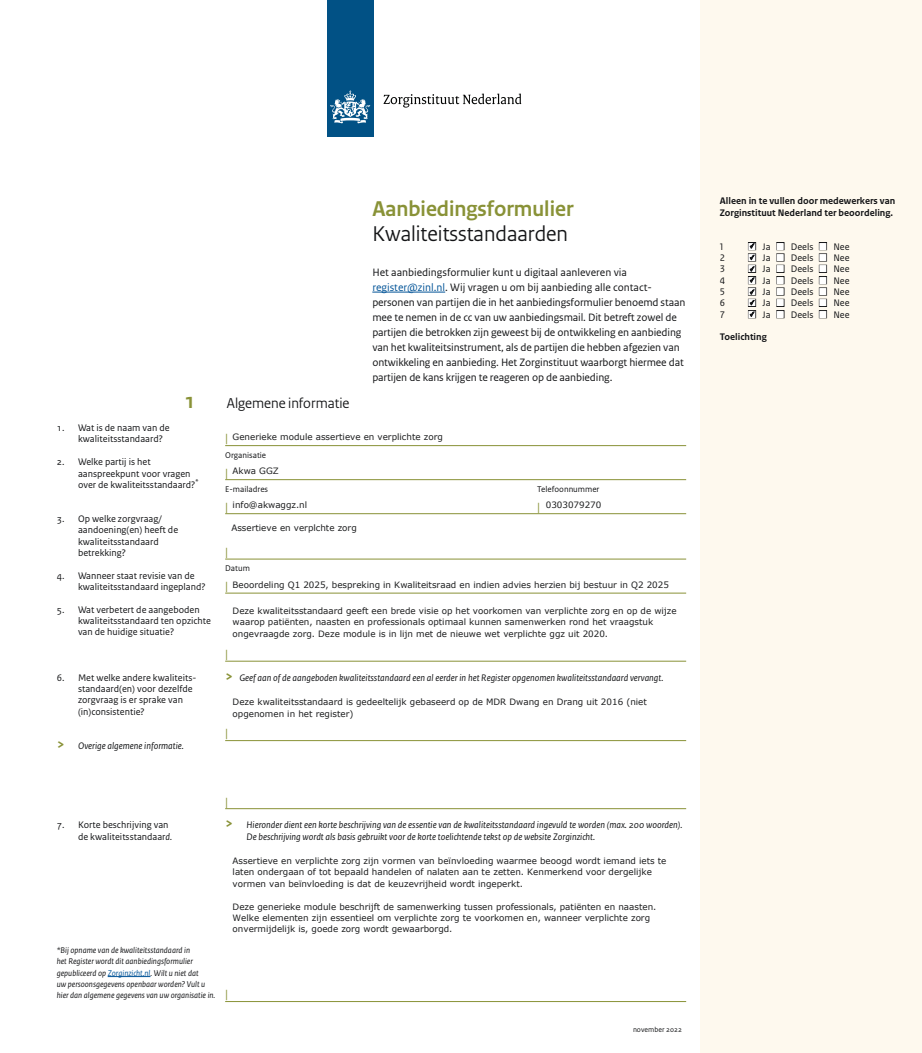
<style>
.page{position:relative;width:922px;height:1053px;background:#fff}
.page>*{position:absolute;margin:0;border:0;box-sizing:border-box;transform-origin:0 0}
.t1{font:700 22.5px "Rijksoverheid Sans Heading";color:#899237}
.t2{font:22.5px "Rijksoverheid Sans Heading";color:#141517}
.t3{font:15px "Rijksoverheid Sans Heading";color:#141517}
.t4{font:12.5px "Rijksoverheid Sans Text";color:#899237}
.t5{font:11.25px/15px "Rijksoverheid Sans Text";letter-spacing:-.01em;color:#141517}
.t6{font:10px/11.4px "Rijksoverheid Sans Text";color:#141517}
.t7{font:italic 10px/11.4px "Rijksoverheid Sans Text";color:#141517}
.t8{font:700 10px/11.4px "Rijksoverheid Sans Text";color:#141517}
.t9{font:8.75px/11.4px "Verdana";color:#1d1e1f}
.t10{font:italic 8.75px/11.4px "Rijksoverheid Sans Text";color:#141517}
.t11{font:8.75px "Rijksoverheid Sans Text";color:#141517}
.t12{font:7.5px "Rijksoverheid Sans Text";color:#141517}
.s1{color:#015397}
.s2{font-weight:700;font-style:normal;font-size:15px;color:#899237}
.s3{font-style:italic}
</style>
<div class="page">
<div style="left:327px;top:0;width:46px;height:136px;background:#015185"></div>
<svg style="left:330px;top:90px;width:40px;height:34px"></svg>
<svg style="left:383px;top:94px;width:138px;height:14px"></svg>
<div style="left:700px;top:0;width:221px;height:1052px;background:#fef9ee"></div>
<hr style="left:372px;top:292px;width:73px;height:1px;background:#015397">
<hr style="left:108px;top:976px;width:42px;height:1px;background:#015397">
<hr style="left:225px;top:445px;width:461px;height:1px;background:#899237">
<hr style="left:225px;top:479px;width:461px;height:1px;background:#899237">
<hr style="left:225px;top:513px;width:461px;height:1px;background:#899237">
<hr style="left:225px;top:558px;width:461px;height:1px;background:#899237">
<hr style="left:225px;top:592px;width:461px;height:1px;background:#899237">
<hr style="left:225px;top:660px;width:461px;height:1px;background:#899237">
<hr style="left:225px;top:740px;width:461px;height:1px;background:#899237">
<hr style="left:225px;top:808px;width:461px;height:1px;background:#899237">
<hr style="left:225px;top:1001px;width:461px;height:1px;background:#899237">
<svg style="left:749px;top:243px;width:6px;height:74px"></svg>
<h1 class="t1" style="left:184px;top:392px;width:13px">1</h1>
<h2 class="t3" style="left:227px;top:397px;width:124px">Algemene informatie</h2>
<h1 class="t1" style="left:372px;top:199px;width:203px">Aanbiedingsformulier</h1>
<h1 class="t2" style="left:372px;top:224px;width:197px">Kwaliteitsstandaarden</h1>
<p class="t5" style="left:372px;top:265px;width:314px">Het aanbiedingsformulier kunt u digitaal aanleveren via <span class="s1">register@zinl.nl</span>. Wij vragen u om bij aanbieding alle contact&shy;personen van partijen die in het aanbiedingsformulier benoemd staan mee te nemen in de cc van uw aanbiedingsmail. Dit betreft zowel de partijen die betrokken zijn geweest bij de ontwikkeling en aanbieding van het kwaliteitsinstrument, als de partijen die hebben afgezien van ontwikkeling en aanbieding. Het Zorginstituut waarborgt hiermee dat partijen de kans krijgen te reageren op de aanbieding.</p>
<p class="t6" style="left:78px;top:422px;width:93px;text-indent:-21px">1. Wat is de naam van de kwaliteitsstandaard?</p>
<p class="t6" style="left:78px;top:456px;width:122px;text-indent:-21px">2. Welke partij is het aanspreekpunt voor vragen over de kwaliteitsstandaard?<sup>*</sup></p>
<p class="t6" style="left:78px;top:513px;width:102px;text-indent:-21px">3. Op welke zorgvraag/ aandoening(en) heeft de kwaliteitsstandaard betrekking?</p>
<p class="t6" style="left:78px;top:570px;width:129px;text-indent:-21px">4. Wanneer staat revisie van de kwaliteitsstandaard ingepland?</p>
<p class="t6" style="left:78px;top:604px;width:134px;text-indent:-21px">5. Wat verbetert de aangeboden kwaliteitsstandaard ten opzichte van de huidige situatie?</p>
<p class="t6" style="left:78px;top:672px;width:120px;text-indent:-21px">6. Met welke andere kwaliteits - standaard(en) voor dezelfde zorgvraag is er sprake van (in)consistentie?</p>
<p class="t7" style="left:57px;top:740px;width:129px"><span class="s2">&gt;</span> Overige algemene informatie.</p>
<p class="t9" style="left:232px;top:431px;width:212px">Generieke module assertieve en verplichte zorg</p>
<p class="t9" style="left:232px;top:465px;width:48px">Akwa GGZ</p>
<h3 class="t4" style="left:225px;top:433px;width:5px">|</h3>
<p class="t11" style="left:225px;top:451px;width:43px">Organisatie</p>
<h3 class="t4" style="left:225px;top:467px;width:5px">|</h3>
<p class="t11" style="left:225px;top:485px;width:44px">E-mailadres</p>
<p class="t11" style="left:537px;top:485px;width:64px">Telefoonnummer</p>
<h3 class="t4" style="left:225px;top:501px;width:5px">|</h3>
<h3 class="t4" style="left:537px;top:501px;width:5px">|</h3>
<h3 class="t4" style="left:225px;top:547px;width:5px">|</h3>
<p class="t11" style="left:225px;top:564px;width:26px">Datum</p>
<h3 class="t4" style="left:225px;top:581px;width:5px">|</h3>
<p class="t9" style="left:232px;top:499px;width:76px">info@akwaggz.nl</p>
<p class="t9" style="left:231px;top:521px;width:127px">Assertieve en verplchte zorg</p>
<p class="t9" style="left:545px;top:499px;width:57px">0303079270</p>
<p class="t9" style="left:232px;top:578px;width:437px">Beoordeling Q1 2025, bespreking in Kwaliteitsraad en indien advies herzien bij bestuur in Q2 2025</p>
<p class="t9" style="left:232px;top:604px;width:445px">Deze kwaliteitsstandaard geeft een brede visie op het voorkomen van verplichte zorg en op de wijze waarop patiënten, naasten en professionals optimaal kunnen samenwerken rond het vraagstuk ongevraagde zorg. Deze module is in lijn met de nieuwe wet verplichte ggz uit 2020.</p>
<h3 class="t4" style="left:225px;top:649px;width:5px">|</h3>
<p class="t7" style="left:225px;top:672px;width:439px"><span class="s2">&gt;</span> Geef aan of de aangeboden kwaliteitsstandaard een al eerder in het Register opgenomen kwaliteitsstandaard vervangt.</p>
<p class="t9" style="left:232px;top:695px;width:415px">Deze kwaliteitsstandaard is gedeeltelijk gebaseerd op de MDR Dwang en Drang uit 2016 (niet opgenomen in het register)</p>
<h3 class="t4" style="left:225px;top:728px;width:5px">|</h3>
<p class="t6" style="left:78px;top:819px;width:96px;text-indent:-21px">7. Korte beschrijving van de kwaliteitsstandaar<span class="s3">d.</span></p>
<p class="t10" style="left:57px;top:944px;width:160px">*Bij opname van de kwaliteitsstandaard in<br>het Register wordt dit aanbiedingsformulier gepubliceerd op <span class="s1">Zorginzicht.nl</span>. Wilt u niet dat<br>uw persoonsgegevens openbaar worden? Vult u hier dan algemene gegevens van uw organisatie in.</p>
<h3 class="t4" style="left:225px;top:796px;width:5px">|</h3>
<p class="t7" style="left:246px;top:819px;width:437px;text-indent:-21px"><span class="s2">&gt;</span> Hieronder dient een korte beschrijving van de essentie van de kwaliteitsstandaard ingevuld te worden (max. 200 woorden).<br>De beschrijving wordt als basis gebruikt voor de korte toelichtende tekst op de website Zorginzicht.</p>
<p class="t9" style="left:232px;top:854px;width:435px">Assertieve en verplichte zorg zijn vormen van beïnvloeding waarmee beoogd wordt iemand iets te laten ondergaan of tot bepaald handelen of nalaten aan te zetten. Kenmerkend voor dergelijke vormen van beïnvloeding is dat de keuzevrijheid wordt ingeperkt.</p>
<p class="t9" style="left:232px;top:900px;width:425px">Deze generieke module beschrijft de samenwerking tussen professionals, patiënten en naasten.<br>Welke elementen zijn essentieel om verplichte zorg te voorkomen en, wanneer verplichte zorg onvermijdelijk is, goede zorg wordt gewaarborgd.</p>
<h3 class="t4" style="left:225px;top:989px;width:5px">|</h3>
<p class="t12" style="left:633px;top:1026px;width:50px">november 2022</p>
<p class="t8" style="left:719px;top:196px;width:177px">Alleen in te vullen door medewerkers van<br>Zorginstituut Nederland ter beoordeling.</p>
<p class="t6" style="left:719px;top:241px;width:5px">1</p>
<p class="t6" style="left:762px;top:241px;width:10px">Ja</p>
<p class="t6" style="left:790px;top:241px;width:24px">Deels</p>
<p class="t6" style="left:833px;top:241px;width:18px">Nee</p>
<p class="t6" style="left:719px;top:252px;width:7px">2</p>
<p class="t6" style="left:762px;top:252px;width:10px">Ja</p>
<p class="t6" style="left:790px;top:252px;width:24px">Deels</p>
<p class="t6" style="left:833px;top:252px;width:18px">Nee</p>
<p class="t6" style="left:719px;top:264px;width:7px">3</p>
<p class="t6" style="left:762px;top:264px;width:10px">Ja</p>
<p class="t6" style="left:790px;top:264px;width:24px">Deels</p>
<p class="t6" style="left:833px;top:264px;width:18px">Nee</p>
<p class="t6" style="left:719px;top:275px;width:7px">4</p>
<p class="t6" style="left:762px;top:275px;width:10px">Ja</p>
<p class="t6" style="left:790px;top:275px;width:24px">Deels</p>
<p class="t6" style="left:833px;top:275px;width:18px">Nee</p>
<p class="t6" style="left:719px;top:286px;width:7px">5</p>
<p class="t6" style="left:762px;top:286px;width:10px">Ja</p>
<p class="t6" style="left:790px;top:286px;width:24px">Deels</p>
<p class="t6" style="left:833px;top:286px;width:18px">Nee</p>
<p class="t6" style="left:719px;top:298px;width:7px">6</p>
<p class="t6" style="left:762px;top:298px;width:10px">Ja</p>
<p class="t6" style="left:790px;top:298px;width:24px">Deels</p>
<p class="t6" style="left:833px;top:298px;width:18px">Nee</p>
<p class="t6" style="left:719px;top:309px;width:7px">7</p>
<p class="t6" style="left:762px;top:309px;width:10px">Ja</p>
<p class="t6" style="left:790px;top:309px;width:24px">Deels</p>
<p class="t6" style="left:833px;top:309px;width:18px">Nee</p>
<p class="t8" style="left:719px;top:332px;width:48px">Toelichting</p>
</div>
